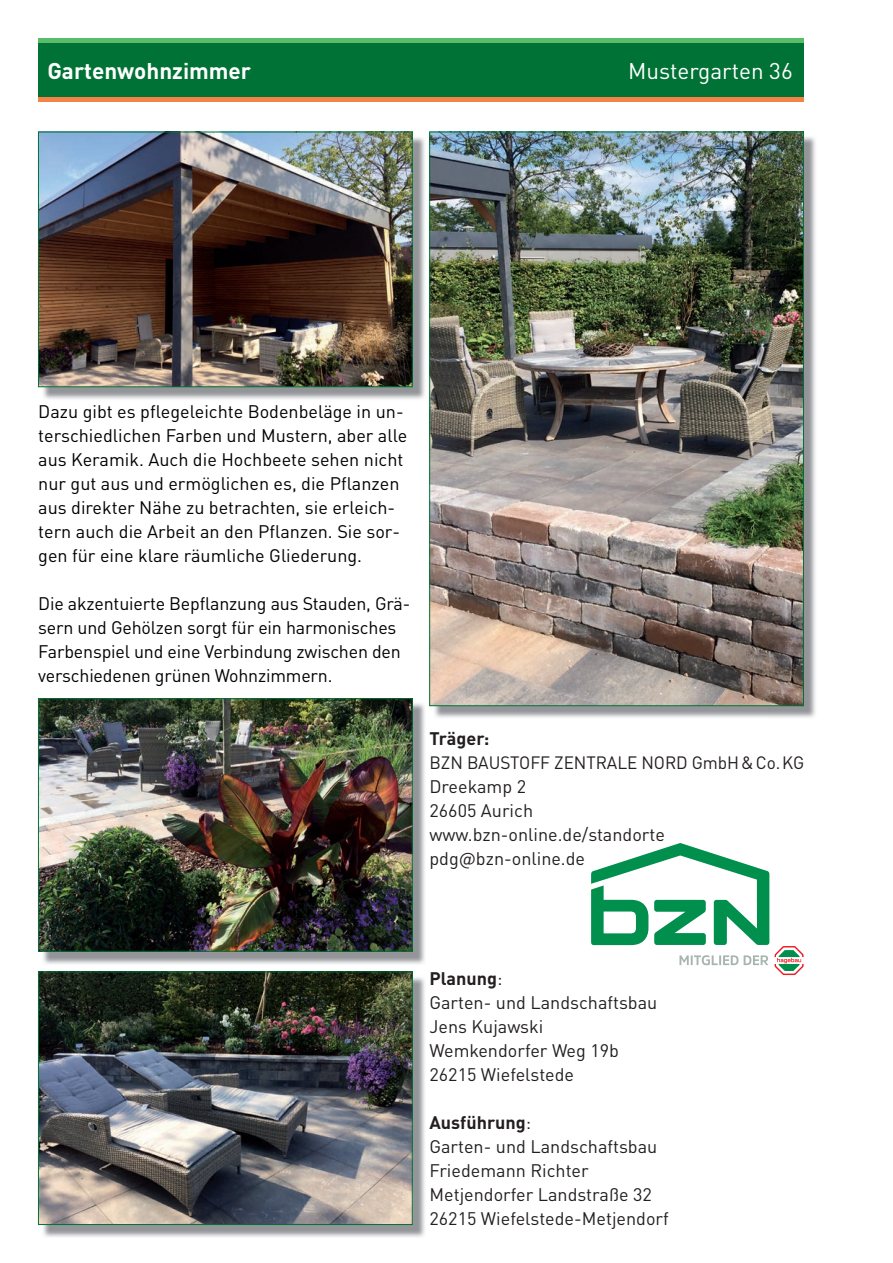
<style>
.page{position:relative;width:893px;height:1263px;background:#fff}
.page>*{position:absolute;margin:0;border:0;box-sizing:border-box;transform-origin:0 0}
.t1{font:700 22.5px "DINOT";color:#fff}
.t2{font:22.5px "DINOT";color:#fff}
.t3{font:18px/24px "DINOT";color:#000}
.t4{font:18px/24px "DINOT";color:#231f20}
.t5{font:700 18px "DINOT";color:#231f20}
.t6{font:17.7px "DINOT";letter-spacing:-.005em;color:#231f20}
.s1{font-weight:700}
</style>
<div class="page">
<div style="left:38px;top:38px;width:766px;height:6px;background:#59bc68"></div>
<div style="left:38px;top:97px;width:766px;height:5px;background:#f58345"></div>
<div style="left:38px;top:44px;width:766px;height:53px;background:#007236"></div>
<img style="left:433px;top:136px;width:383px;height:582px">
<img style="left:431px;top:134px;width:371px;height:570px">
<img style="left:42px;top:136px;width:383px;height:263px">
<img style="left:40px;top:134px;width:370px;height:251px">
<div style="left:38px;top:132px;width:374px;height:255px;border:1px solid #007236"></div>
<img style="left:42px;top:702px;width:383px;height:262px">
<img style="left:40px;top:700px;width:370px;height:249px">
<div style="left:38px;top:698px;width:374px;height:253px;border:1px solid #007236"></div>
<img style="left:42px;top:975px;width:383px;height:262px">
<img style="left:40px;top:974px;width:370px;height:249px">
<div style="left:38px;top:972px;width:374px;height:253px;border:1px solid #007236"></div>
<svg style="left:591px;top:843px;width:213px;height:133px"></svg>
<p class="t1" style="left:47px;top:56px;width:205px">Gartenwohnzimmer</p>
<p class="t2" style="left:628px;top:57px;width:166px">Mustergarten 36</p>
<p class="t3" style="left:38px;top:399px;width:371px">Dazu gibt es pflegeleichte Bodenbeläge in un&shy;terschiedlichen Farben und Mustern, aber alle aus Keramik. Auch die Hochbeete sehen nicht nur gut aus und ermöglichen es, die Pflanzen aus direkter Nähe zu betrachten, sie erleich&shy;tern auch die Arbeit an den Pflanzen. Sie sor&shy;gen für eine klare räumliche Gliederung.</p>
<p class="t3" style="left:38px;top:591px;width:374px">Die akzentuierte Bepflanzung aus Stauden, Grä&shy;sern und Gehölzen sorgt für ein harmonisches Farbenspiel und eine Verbindung zwischen den verschiedenen grünen Wohnzimmern.</p>
<p class="t5" style="left:429px;top:726px;width:61px">Träger:</p>
<p class="t6" style="left:429px;top:751px;width:376px">BZN BAUSTOFF ZENTRALE NORD GmbH &amp; Co. KG</p>
<p class="t4" style="left:429px;top:774px;width:237px">Dreekamp 2<br>26605 Aurich www.bzn-online.de/standorte pdg@bzn-online.de</p>
<p class="t4" style="left:429px;top:966px;width:229px"><span class="s1">Planung</span>:<br>Garten- und Landschaftsbau<br>Jens Kujawski<br>Wemkendorfer Weg 19b<br>26215 Wiefelstede</p>
<p class="t4" style="left:429px;top:1110px;width:241px"><span class="s1">Ausführung</span>:<br>Garten- und Landschaftsbau<br>Friedemann Richter<br>Metjendorfer Landstraße 32<br>26215 Wiefelstede-Metjendorf</p>
</div>
